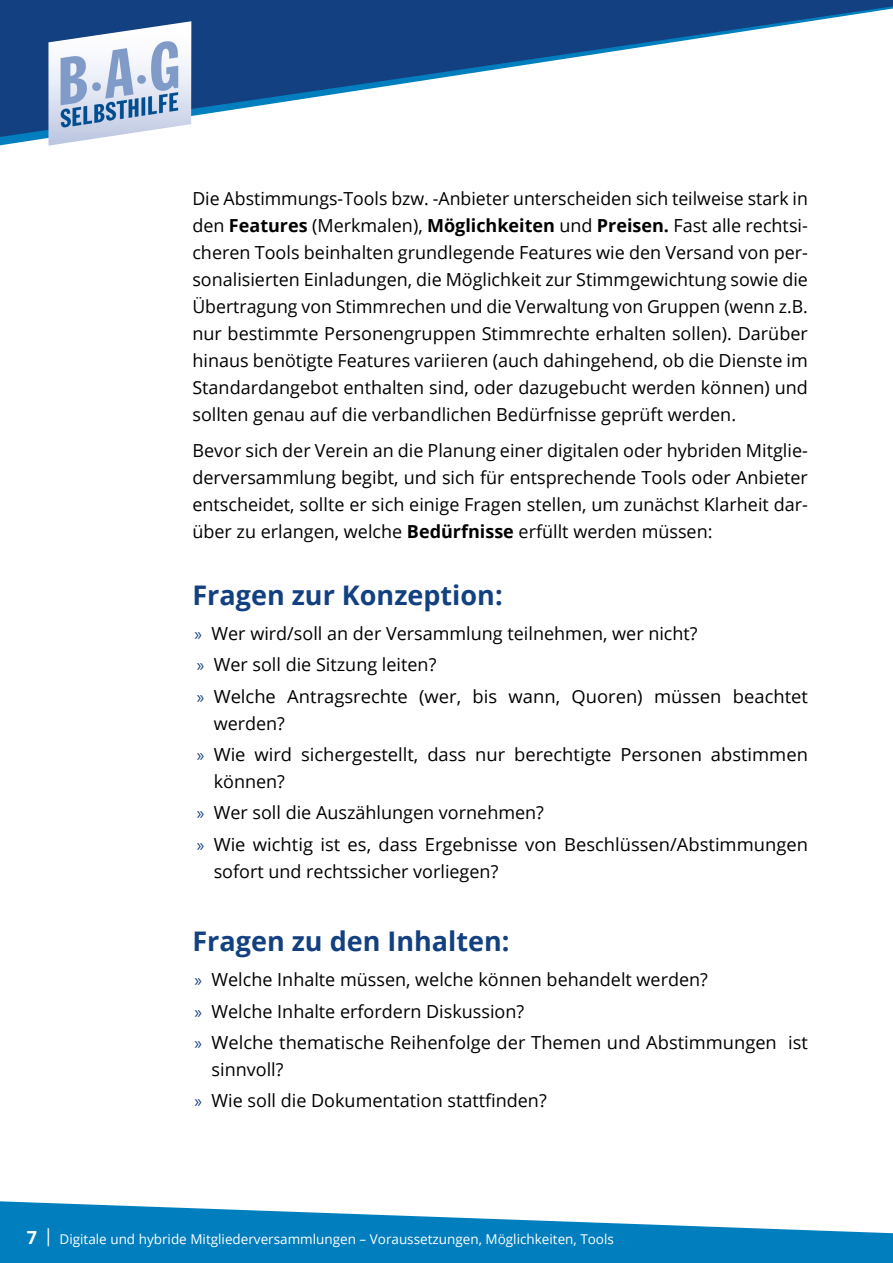
<style>
.page{position:relative;width:893px;height:1263px;background:#fff}
.page>*{position:absolute;margin:0;border:0;box-sizing:border-box;transform-origin:0 0}
.Untertitel{font:700 27px "Open Sans";color:#134080}
.Fließtext{font:18px/27px "Open Sans";color:#000}
.t1{font:13.5px "Open Sans";color:#fff}
.s1{font-weight:700}
.s2{font-family:"Myriad Pro";color:#134080}
.s3{font-weight:700;font-size:18px}
.s4{font-size:18px}
</style>
<div class="page">
<svg style="left:0;top:1201px;width:893px;height:62px;fill:#007ebd"></svg>
<svg style="left:0;top:0;width:893px;height:138px"></svg>
<img style="left:48px;top:21px;width:143px;height:125px">
<p class="Fließtext" style="left:192px;top:185px;width:617px;text-align:justify">Die Abstimmungs-Tools bzw. -Anbieter unterscheiden sich teilweise stark in den <span class="s1">Features</span> (Merkmalen), <span class="s1">Möglichkeiten</span> und <span class="s1">Preisen.</span> Fast alle rechtsi&shy;cheren Tools beinhalten grundlegende Features wie den Versand von per&shy;sonalisierten Einladungen, die Möglichkeit zur Stimmgewichtung sowie die Übertragung von Stimmrechen und die Verwaltung von Gruppen (wenn z.B. nur bestimmte Personengruppen Stimmrechte erhalten sollen). Darüber hinaus benötigte Features variieren (auch dahingehend, ob die Dienste im Standardangebot enthalten sind, oder dazugebucht werden können) und sollten genau auf die verbandlichen Bedürfnisse geprüft werden.</p>
<p class="Fließtext" style="left:192px;top:436px;width:617px;text-align:justify">Bevor sich der Verein an die Planung einer digitalen oder hybriden Mitglie&shy;derversammlung begibt, und sich für entsprechende Tools oder Anbieter entscheidet, sollte er sich einige Fragen stellen, um zunächst Klarheit dar&shy;über zu erlangen, welche <span class="s1">Bedürfnisse</span> erfüllt werden müssen:</p>
<h3 class="Untertitel" style="left:192px;top:576px;width:312px">Fragen zur Konzeption:</h3>
<p class="Fließtext" style="left:195px;top:620px;width:505px"><span class="s2">»</span> Wer wird/soll an der Versammlung teilnehmen, wer nicht?</p>
<p class="Fließtext" style="left:197px;top:651px;width:241px"><span class="s2">»</span> Wer soll die Sitzung leiten?</p>
<p class="Fließtext" style="left:214px;top:682px;width:596px;text-indent:-17px"><span class="s2">»</span> Welche Antragsrechte (wer, bis wann, Quoren) müssen beachtet werden?</p>
<p class="Fließtext" style="left:214px;top:740px;width:596px;text-indent:-17px"><span class="s2">»</span> Wie wird sichergestellt, dass nur berechtigte Personen abstimmen können?</p>
<p class="Fließtext" style="left:197px;top:799px;width:349px"><span class="s2">»</span> Wer soll die Auszählungen vornehmen?</p>
<p class="Fließtext" style="left:214px;top:830px;width:596px;text-indent:-17px"><span class="s2">»</span> Wie wichtig ist es, dass Ergebnisse von Beschlüssen/Abstimmungen sofort und rechtssicher vorliegen?</p>
<h3 class="Untertitel" style="left:192px;top:922px;width:319px">Fragen zu den Inhalten:</h3>
<p class="Fließtext" style="left:195px;top:966px;width:515px"><span class="s2">»</span> Welche Inhalte müssen, welche können behandelt werden?</p>
<p class="Fließtext" style="left:195px;top:997px;width:331px"><span class="s2">»</span> Welche Inhalte erfordern Diskussion?</p>
<p class="Fließtext" style="left:212px;top:1028px;width:598px;text-indent:-17px"><span class="s2">»</span> Welche thematische Reihenfolge der Themen und Abstimmungen ist sinnvoll?</p>
<p class="Fließtext" style="left:195px;top:1087px;width:354px"><span class="s2">»</span> Wie soll die Dokumentation stattfinden?</p>
<p class="t1" style="left:27px;top:1230px;width:588px"><span class="s3">7</span> <span class="s4">|</span> Digitale und hybride Mitgliederversammlungen – Voraussetzungen, Möglichkeiten, Tools</p>
</div>
